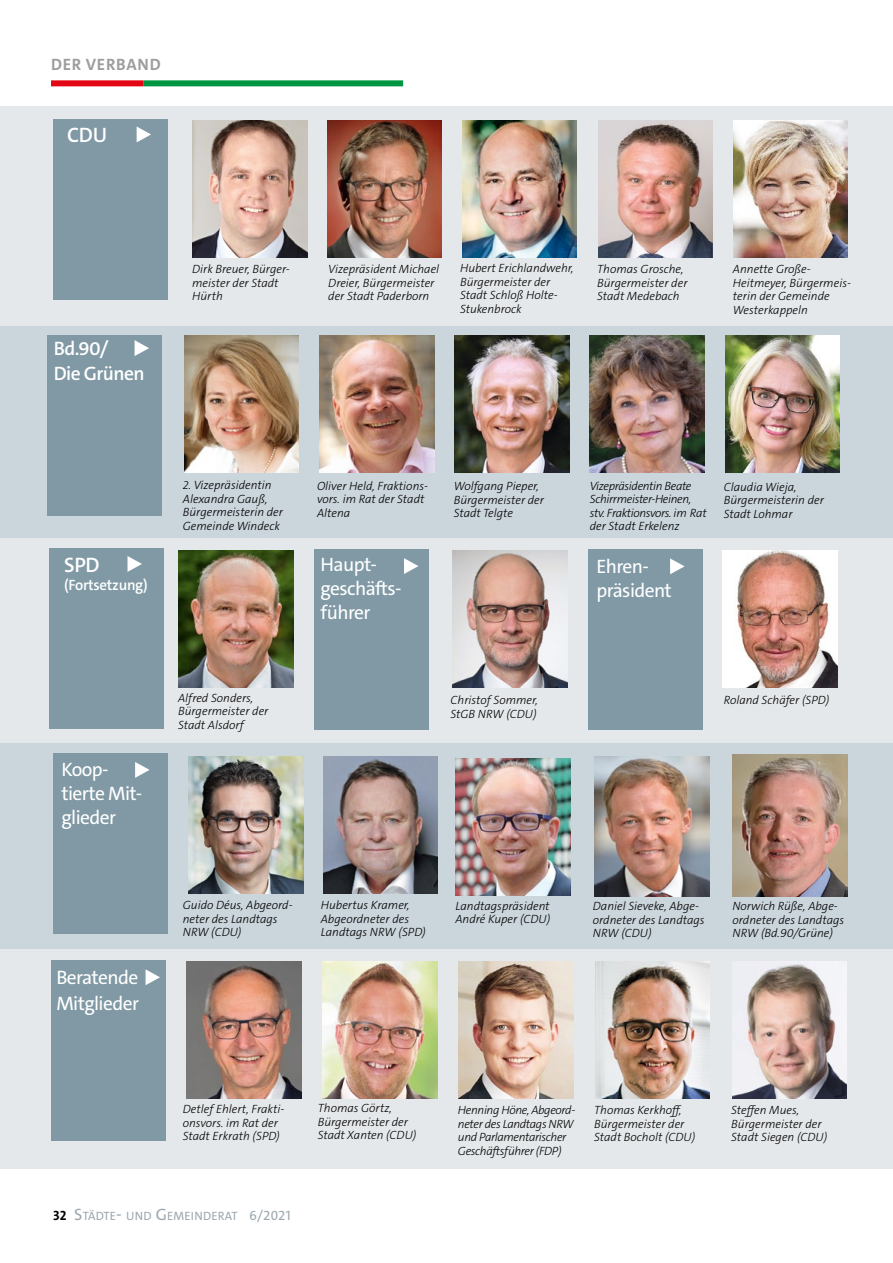
<style>
.page{position:relative;width:893px;height:1263px;background:#fff}
.page>*{position:absolute;margin:0;border:0;box-sizing:border-box;transform-origin:0 0}
.t1{font:600 21px "The Sans C5";letter-spacing:-.02em;color:#fff}
.t2{font:19.5px/24px "The Sans C5";letter-spacing:-.03em;color:#fff}
.t3{font:600 19.5px/25.5px "The Sans C5";letter-spacing:-.03em;color:#fff}
.t4{font:700 16.5px "The Sans C5";letter-spacing:.04em;color:#9d9d9c}
.t5{font:600 15px "The Sans C5";letter-spacing:-.02em;color:#fff}
.t6{font:12.15px "The Sans C5";letter-spacing:.015em;color:#9ca8ae}
.t7{font:italic 300 12px/13.5px "The Sans C5";color:#000}
.t8{font:italic 300 12px/13.5px "The Sans C5";letter-spacing:-.03em;color:#000}
.s1{font-weight:700;font-size:13.5px;color:#000}
.s2{font-size:16.5px}
.s3{font-size:17.25px}
.s4{font-size:13.5px}
</style>
<div class="page">
<div style="left:51px;top:80px;width:93px;height:6px;background:#e30613"></div>
<div style="left:144px;top:80px;width:259px;height:6px;background:#009641"></div>
<div style="left:0;top:106px;width:893px;height:1062px;background:#e5e8ea"></div>
<img style="left:598px;top:120px;width:115px;height:137px">
<div style="left:53px;top:119px;width:115px;height:181px;background:#8099a5"></div>
<div style="left:0;top:326px;width:893px;height:212px;background:#cbd5dc"></div>
<div style="left:0;top:743px;width:893px;height:205px;background:#cbd5dc"></div>
<img style="left:463px;top:120px;width:114px;height:137px">
<img style="left:328px;top:120px;width:114px;height:137px">
<img style="left:733px;top:120px;width:114px;height:137px">
<img style="left:456px;top:758px;width:114px;height:137px">
<img style="left:188px;top:757px;width:115px;height:137px">
<img style="left:733px;top:755px;width:114px;height:141px">
<img style="left:594px;top:757px;width:115px;height:139px">
<img style="left:323px;top:757px;width:115px;height:137px">
<img style="left:459px;top:961px;width:115px;height:137px">
<img style="left:595px;top:961px;width:115px;height:137px">
<img style="left:319px;top:336px;width:115px;height:137px">
<img style="left:590px;top:336px;width:115px;height:137px">
<img style="left:184px;top:336px;width:115px;height:137px">
<img style="left:725px;top:336px;width:115px;height:137px">
<div style="left:47px;top:335px;width:115px;height:180px;background:#8099a5"></div>
<img style="left:455px;top:336px;width:114px;height:137px">
<div style="left:53px;top:753px;width:115px;height:180px;background:#8099a5"></div>
<svg style="left:135px;top:762px;width:15px;height:16px"></svg>
<div style="left:51px;top:960px;width:115px;height:180px;background:#8099a5"></div>
<svg style="left:146px;top:969px;width:14px;height:16px"></svg>
<img style="left:732px;top:961px;width:114px;height:137px">
<img style="left:322px;top:961px;width:115px;height:137px">
<img style="left:186px;top:961px;width:115px;height:137px">
<img style="left:193px;top:120px;width:114px;height:137px">
<img style="left:178px;top:550px;width:115px;height:137px">
<div style="left:49px;top:549px;width:115px;height:180px;background:#8099a5"></div>
<svg style="left:128px;top:556px;width:14px;height:16px"></svg>
<div style="left:588px;top:550px;width:115px;height:180px;background:#8099a5"></div>
<svg style="left:670px;top:558px;width:15px;height:16px"></svg>
<img style="left:723px;top:551px;width:115px;height:137px">
<img style="left:453px;top:550px;width:115px;height:137px">
<div style="left:314px;top:550px;width:115px;height:180px;background:#8099a5"></div>
<svg style="left:404px;top:558px;width:14px;height:16px"></svg>
<svg style="left:137px;top:127px;width:14px;height:15px"></svg>
<svg style="left:135px;top:340px;width:14px;height:16px"></svg>
<h3 class="t4" style="left:51px;top:54px;width:111px">DER VERBAND</h3>
<h1 class="t1" style="left:67px;top:121px;width:41px">CDU</h1>
<h2 class="t3" style="left:54px;top:335px;width:92px">Bd.90/<br>Die Grünen</h2>
<p class="t7" style="left:192px;top:263px;width:99px">Dirk Breuer, Bürger&shy;meister der Stadt<br>Hürth</p>
<p class="t7" style="left:460px;top:262px;width:115px">Hubert Erichlandwehr,<br>Bürgermeister der<br>Stadt Schloß Holte-<br>Stukenbrock</p>
<p class="t7" style="left:328px;top:263px;width:112px">Vizepräsident Michael<br>Dreier, Bürgermeister der Stadt Paderborn</p>
<p class="t7" style="left:733px;top:263px;width:119px">Annette Große-<br>Heitmeyer, Bürgermeis&shy;terin der Gemeinde<br>Westerkappeln</p>
<p class="t7" style="left:597px;top:263px;width:92px">Thomas Grosche,<br>Bürgermeister der<br>Stadt Medebach</p>
<h1 class="t1" style="left:64px;top:552px;width:37px">SPD</h1>
<p class="t5" style="left:64px;top:576px;width:85px">(Fortsetzung)</p>
<h2 class="t2" style="left:61px;top:758px;width:82px">Koop&shy;tierte Mit&shy;glieder</h2>
<h2 class="t2" style="left:56px;top:965px;width:84px;line-height:25.5px">Beratende<br>Mitglieder</h2>
<p class="t7" style="left:183px;top:478px;width:102px">2. Vizepräsidentin<br>Alexandra Gauß,<br>Bürgermeisterin der<br>Gemeinde Windeck</p>
<p class="t7" style="left:724px;top:480px;width:102px">Claudia Wieja,<br>Bürgermeisterin der<br>Stadt Lohmar</p>
<p class="t7" style="left:317px;top:479px;width:113px">Oliver Held, Fraktions&shy;vors. im Rat der Stadt<br>Altena</p>
<p class="t8" style="left:590px;top:479px;width:118px">Vizepräsidentin Beate<br>Schirrmeister-Heinen, stv. Fraktionsvors. im Rat der Stadt Erkelenz</p>
<p class="t7" style="left:454px;top:479px;width:92px">Wolfgang Pieper,<br>Bürgermeister der<br>Stadt Telgte</p>
<p class="t7" style="left:178px;top:691px;width:92px">Alfred Sonders,<br>Bürgermeister der<br>Stadt Alsdorf</p>
<h2 class="t2" style="left:320px;top:553px;width:83px">Haupt&shy;geschäfts&shy;führer</h2>
<h2 class="t2" style="left:596px;top:554px;width:77px">Ehren&shy;präsident</h2>
<p class="t7" style="left:450px;top:693px;width:89px">Christof Sommer,</p>
<p class="t7" style="left:724px;top:693px;width:107px">Roland Schäfer (SPD)</p>
<p class="t7" style="left:450px;top:707px;width:88px">StGB NRW (CDU)</p>
<p class="t7" style="left:183px;top:898px;width:111px">Guido Déus, Abgeord&shy;neter des Landtags<br>NRW (CDU)</p>
<p class="t7" style="left:732px;top:900px;width:113px">Norwich Rüße, Abge&shy;ordneter des Landtags<br>NRW (Bd.90/Grüne)</p>
<p class="t7" style="left:321px;top:898px;width:106px">Hubertus Kramer,<br>Abgeordneter des<br>Landtags NRW (SPD)</p>
<p class="t7" style="left:455px;top:899px;width:96px">Landtagspräsident<br>André Kuper (CDU)</p>
<p class="t7" style="left:593px;top:899px;width:113px">Daniel Sieveke, Abge&shy;ordneter des Landtags<br>NRW (CDU)</p>
<p class="t7" style="left:183px;top:1103px;width:103px">Detlef Ehlert, Frakti&shy;onsvors. im Rat der<br>Stadt Erkrath (SPD)</p>
<p class="t7" style="left:318px;top:1101px;width:100px">Thomas Görtz,<br>Bürgermeister der<br>Stadt Xanten (CDU)</p>
<p class="t8" style="left:458px;top:1103px;width:119px">Henning Höne, Abgeord&shy;neter des Landtags NRW und Parlamentarischer<br>Geschäftsführer (FDP)</p>
<p class="t7" style="left:594px;top:1104px;width:103px">Thomas Kerkhoff,<br>Bürgermeister der<br>Stadt Bocholt (CDU)</p>
<p class="t7" style="left:731px;top:1104px;width:97px">Steffen Mues,<br>Bürgermeister der<br>Stadt Siegen (CDU)</p>
<p class="t6" style="left:53px;top:1208px;width:239px"><span class="s1">32</span> <span class="s2">S</span>TÄDTE<span class="s3">-</span> UND <span class="s2">G</span>EMEINDERAT <span class="s4">6/2021</span></p>
</div>
